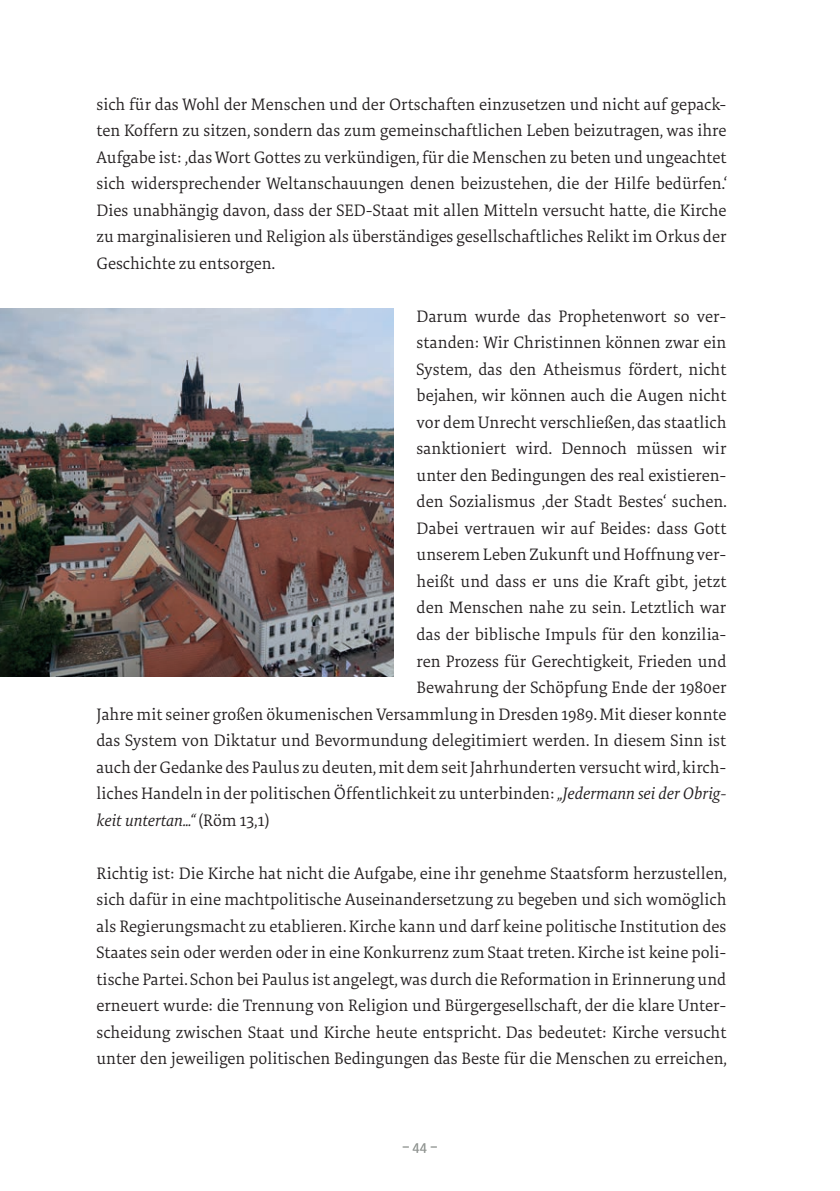
<style>
.page{position:relative;width:840px;height:1191px;background:#fff}
.page>*{position:absolute;margin:0;border:0;box-sizing:border-box;transform-origin:0 0}
.t1{font:300 17px/26.6px "Tundra OT";color:#231f20;text-align:justify}
.t2{font:italic 300 17px "Tundra OT";color:#231f20}
.t3{font:300 14px "Tundra OT";color:#939794}
.s1{font-style:italic}
.s2{font-style:normal}
</style>
<div class="page">
<img style="left:0;top:308px;width:394px;height:368px">
<p class="t1" style="left:96px;top:91px;width:632px">sich für das Wohl der Menschen und der Ortschaften einzusetzen und nicht auf gepack&shy;ten Koffern zu sitzen, sondern das zum gemeinschaftlichen Leben beizutragen, was ihre Aufgabe ist: ,das Wort Gottes zu verkündigen, für die Menschen zu beten und ungeachtet sich widersprechender Weltanschauungen denen beizustehen, die der Hilfe bedürfen.‘ Dies unabhängig davon, dass der SED-Staat mit allen Mitteln versucht hatte, die Kirche zu marginalisieren und Religion als überständiges gesellschaftliches Relikt im Orkus der Geschichte zu entsorgen.</p>
<p class="t1" style="left:416px;top:303px;width:311px">Darum wurde das Prophetenwort so ver-</p>
<p class="t1" style="left:416px;top:330px;width:311px">standen: Wir Christinnen können zwar ein</p>
<p class="t1" style="left:416px;top:356px;width:311px">System, das den Atheismus fördert, nicht</p>
<p class="t1" style="left:416px;top:383px;width:311px">bejahen, wir können auch die Augen nicht</p>
<p class="t1" style="left:416px;top:409px;width:311px">vor dem Unrecht verschließen, das staatlich</p>
<p class="t1" style="left:416px;top:436px;width:311px">sanktioniert wird. Dennoch müssen wir</p>
<p class="t1" style="left:416px;top:463px;width:311px">unter den Bedingungen des real existieren-</p>
<p class="t1" style="left:416px;top:489px;width:312px">den Sozialismus ,der Stadt Bestes‘ suchen.</p>
<p class="t1" style="left:416px;top:516px;width:311px">Dabei vertrauen wir auf Beides: dass Gott</p>
<p class="t1" style="left:416px;top:542px;width:311px">unserem Leben Zukunft und Hoffnung ver-</p>
<p class="t1" style="left:416px;top:569px;width:311px">heißt und dass er uns die Kraft gibt, jetzt</p>
<p class="t1" style="left:416px;top:595px;width:311px">den Menschen nahe zu sein. Letztlich war</p>
<p class="t1" style="left:416px;top:622px;width:311px">das der biblische Impuls für den konzilia-</p>
<p class="t1" style="left:416px;top:648px;width:311px">ren Prozess für Gerechtigkeit, Frieden und</p>
<p class="t1" style="left:416px;top:675px;width:311px">Bewahrung der Schöpfung Ende der 1980er</p>
<p class="t1" style="left:96px;top:701px;width:631px">Jahre mit seiner großen ökumenischen Versammlung in Dresden 1989. Mit dieser konnte</p>
<p class="t1" style="left:96px;top:728px;width:631px">das System von Diktatur und Bevormundung delegitimiert werden. In diesem Sinn ist</p>
<p class="t1" style="left:96px;top:754px;width:631px">auch der Gedanke des Paulus zu deuten, mit dem seit Jahrhunderten versucht wird, kirch-</p>
<p class="t1" style="left:96px;top:781px;width:631px">liches Handeln in der politischen Öffentlichkeit zu unterbinden: <span class="s1">„Jedermann sei der Obrig-</span></p>
<p class="t2" style="left:96px;top:810px;width:174px">keit untertan...“ <span class="s2">(Röm 13,1)</span></p>
<p class="t1" style="left:96px;top:860px;width:632px">Richtig ist: Die Kirche hat nicht die Aufgabe, eine ihr genehme Staatsform herzustellen, sich dafür in eine machtpolitische Auseinandersetzung zu begeben und sich womöglich als Regierungsmacht zu etablieren. Kirche kann und darf keine politische Institution des Staates sein oder werden oder in eine Konkurrenz zum Staat treten. Kirche ist keine poli&shy;tische Partei. Schon bei Paulus ist angelegt, was durch die Reformation in Erinnerung und erneuert wurde: die Trennung von Religion und Bürgergesellschaft, der die klare Unter&shy;scheidung zwischen Staat und Kirche heute entspricht. Das bedeutet: Kirche versucht unter den jeweiligen politischen Bedingungen das Beste für die Menschen zu erreichen,</p>
<p class="t3" style="left:401px;top:1138px;width:38px">– 44 –</p>
</div>
